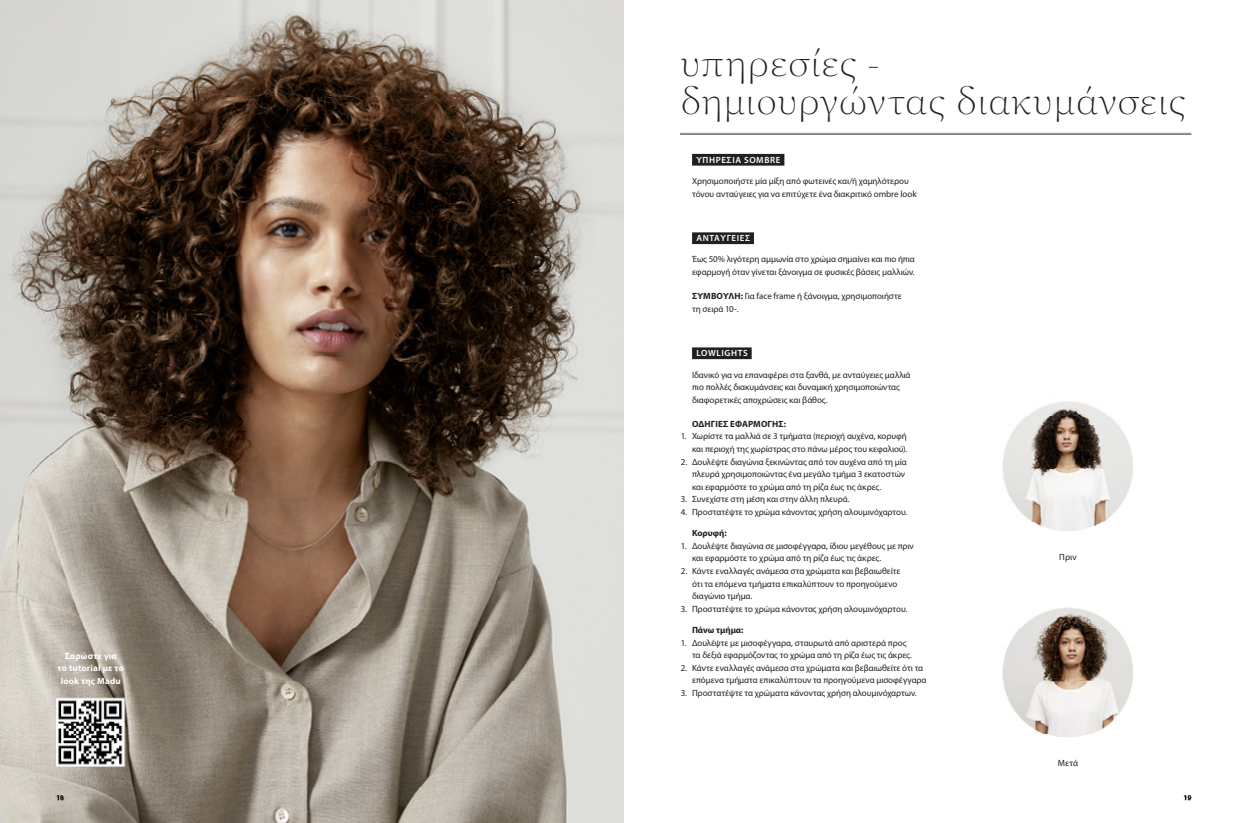
<style>
.page{position:relative;width:1248px;height:823px;background:#fff}
.page>*{position:absolute;margin:0;border:0;box-sizing:border-box;transform-origin:0 0}
.t1{font:300 37.8px/37px "Source Serif 4 Display";letter-spacing:.02em;color:#231f20;scale:1.11 1}
.t2{font:9px/12.6px "Myriad Pro";letter-spacing:-.005em;color:#231f20}
.t3{font:700 9px/12.6px "Myriad Pro";letter-spacing:.02em;color:#fff;text-align:center}
.t4{font:700 9px "Myriad Pro";color:#231f20}
.t5{font:600 9px "Myriad Pro";letter-spacing:.07em;color:#fff}
.s1{font-weight:700}
</style>
<div class="page">
<img style="left:0;top:0;width:1192px;height:822px">
<div style="left:692px;top:154px;width:92px;height:11px;background:#231f20"></div>
<div style="left:692px;top:232px;width:61px;height:12px;background:#231f20"></div>
<div style="left:692px;top:347px;width:59px;height:12px;background:#231f20"></div>
<p class="t3" style="left:58px;top:648px;width:68px">Σαρώστε για<br>το tutorial με το look της Madu</p>
<h1 class="t1" style="left:680px;top:46px;width:456px">υπηρεσίες -<br>δημιουργώντας διακυμάνσεις</h1>
<p class="t5" style="left:696px;top:154px;width:86px">ΥΠΗΡΕΣΙΑ SOMBRE</p>
<p class="t2" style="left:692px;top:174px;width:226px">Χρησιμοποιήστε μία μίξη από φωτεινές και/ή χαμηλότερου τόνου ανταύγειες για να επιτύχετε ένα διακριτικό ombre look</p>
<p class="t5" style="left:696px;top:232px;width:55px">ΑΝΤΑΥΓΕΙΕΣ</p>
<p class="t2" style="left:692px;top:253px;width:224px">Έως 50% λιγότερη αμμωνία στο χρώμα σημαίνει και πιο ήπια εφαρμογή όταν γίνεται ξάνοιγμα σε φυσικές βάσεις μαλλιών.</p>
<p class="t2" style="left:692px;top:289px;width:211px"><span class="s1">ΣΥΜΒΟΥΛΗ:</span> Για face frame ή ξάνοιγμα, χρησιμοποιήστε τη σειρά 10-.</p>
<p class="t5" style="left:696px;top:347px;width:53px">LOWLIGHTS</p>
<p class="t2" style="left:692px;top:368px;width:220px">Ιδανικό για να επαναφέρει στα ξανθά, με ανταύγειες μαλλιά πιο πολλές διακυμάνσεις και δυναμική χρησιμοποιώντας διαφορετικές αποχρώσεις και βάθος.</p>
<p class="t4" style="left:692px;top:417px;width:95px">ΟΔΗΓΙΕΣ ΕΦΑΡΜΟΓΗΣ:</p>
<p class="t2" style="left:680px;top:429px;width:228px;text-align:right">1. Χωρίστε τα μαλλιά σε 3 τμήματα (περιοχή αυχένα, κορυφή και περιοχή της χωρίστρας στο πάνω μέρος του κεφαλιού).</p>
<p class="t2" style="left:692px;top:455px;width:216px;text-indent:-11px">2. Δουλέψτε διαγώνια ξεκινώντας από τον αυχένα από τη μία πλευρά χρησιμοποιώντας ένα μεγάλο τμήμα 3 εκατοστών και εφαρμόστε το χρώμα από τη ρίζα έως τις άκρες.</p>
<p class="t2" style="left:680px;top:492px;width:170px">3. Συνεχίστε στη μέση και στην άλλη πλευρά.</p>
<p class="t2" style="left:680px;top:505px;width:228px">4. Προστατέψτε το χρώμα κάνοντας χρήση αλουμινόχαρτου.</p>
<p class="t4" style="left:692px;top:527px;width:36px">Κορυφή:</p>
<p class="t2" style="left:692px;top:539px;width:223px;text-indent:-11px">1. Δουλέψτε διαγώνια σε μισοφέγγαρα, ίδιου μεγέθους με πριν και εφαρμόστε το χρώμα από τη ρίζα έως τις άκρες.</p>
<p class="t2" style="left:692px;top:564px;width:210px;text-indent:-11px">2. Κάντε εναλλαγές ανάμεσα στα χρώματα και βεβαιωθείτε ότι τα επόμενα τμήματα επικαλύπτουν το προηγούμενο διαγώνιο τμήμα.</p>
<p class="t2" style="left:680px;top:602px;width:228px">3. Προστατέψτε το χρώμα κάνοντας χρήση αλουμινόχαρτου.</p>
<p class="t4" style="left:692px;top:623px;width:53px">Πάνω τμήμα:</p>
<p class="t2" style="left:692px;top:635px;width:221px;text-indent:-11px">1. Δουλέψτε με μισοφέγγαρα, σταυρωτά από αριστερά προς τα δεξιά εφαρμόζοντας το χρώμα από τη ρίζα έως τις άκρες.</p>
<p class="t2" style="left:692px;top:661px;width:236px;text-indent:-11px">2. Κάντε εναλλαγές ανάμεσα στα χρώματα και βεβαιωθείτε ότι τα επόμενα τμήματα επικαλύπτουν τα προηγούμενα μισοφέγγαρα</p>
<p class="t2" style="left:680px;top:686px;width:237px">3. Προστατέψτε τα χρώματα κάνοντας χρήση αλουμινόχαρτων.</p>
<p class="t2" style="left:1058px;top:550px;width:19px">Πριν</p>
<p class="t2" style="left:1057px;top:756px;width:22px">Μετά</p>
</div>
